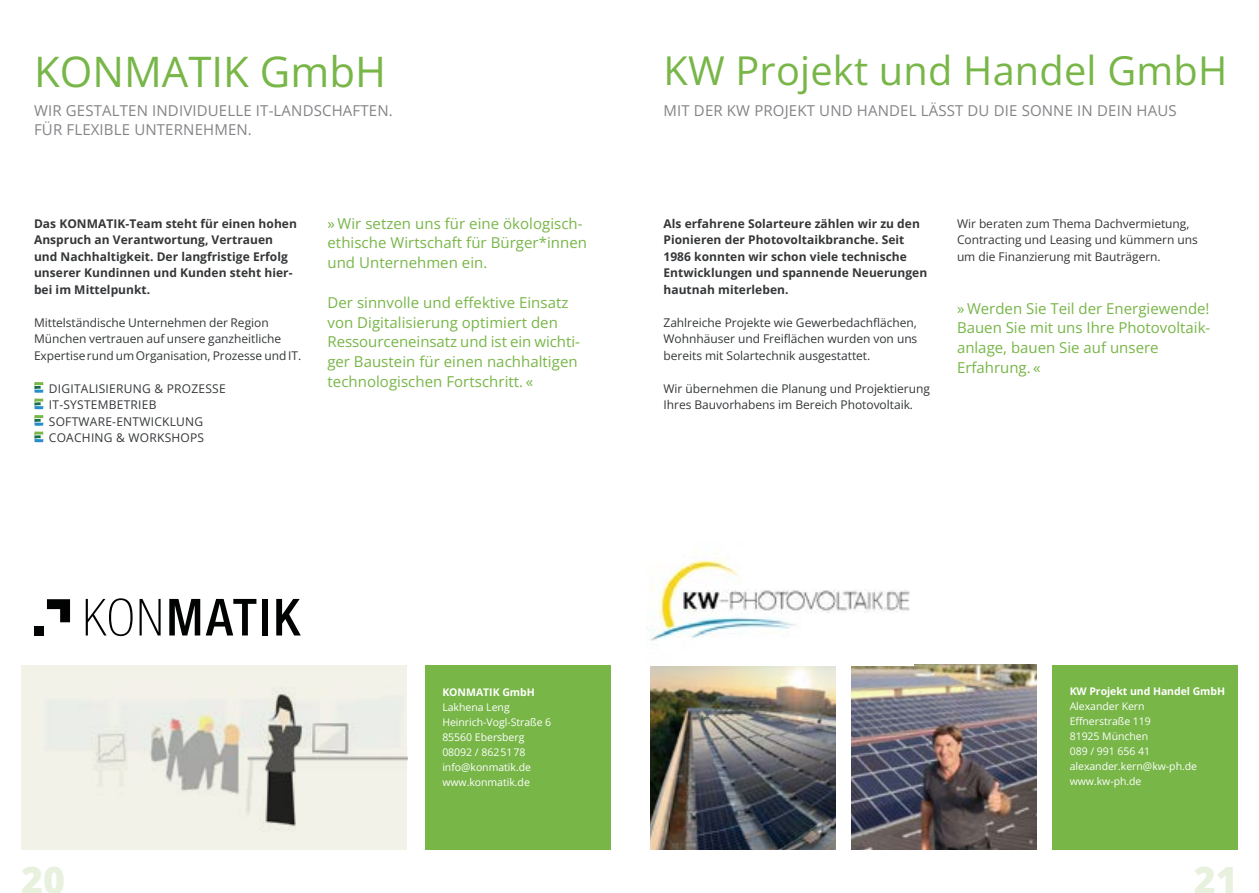
<style>
.page{position:relative;width:1259px;height:893px;background:#fff}
.page>*{position:absolute;margin:0;border:0;box-sizing:border-box;transform-origin:0 0}
.t1{font:42px "Open Sans";color:#78b648}
.t2{font:39.75px "Open Sans";letter-spacing:.005em;color:#78b648}
.t3{font:800 37.5px "Open Sans";color:#e8f1de}
.t4{font:15px/19.8px "Open Sans";letter-spacing:.005em;color:#78b648}
.t5{font:15px/19.8px "Open Sans";letter-spacing:.01em;color:#848488}
.t6{font:12px/16.5px "Open Sans";letter-spacing:-.005em;color:#343638}
.t7{font:700 12px/16.5px "Open Sans";letter-spacing:.005em;color:#343638}
.t8{font:12px/16.5px "Open Sans";letter-spacing:.02em;color:#343638}
.t9{font:10.5px/15px "Open Sans";letter-spacing:-.005em;color:#fff}
.t10{font:700 10.5px "Open Sans";letter-spacing:-.005em;color:#fff}
</style>
<div class="page">
<svg style="left:276px;top:599px;width:25px;height:36px"></svg>
<div style="left:262px;top:599px;width:6px;height:36px;background:#010202"></div>
<svg style="left:206px;top:599px;width:50px;height:36px"></svg>
<svg style="left:169px;top:599px;width:31px;height:36px"></svg>
<svg style="left:140px;top:599px;width:21px;height:36px"></svg>
<svg style="left:86px;top:598px;width:47px;height:38px"></svg>
<svg style="left:47px;top:599px;width:23px;height:23px"></svg>
<div style="left:34px;top:626px;width:10px;height:9px;background:#010202"></div>
<svg style="left:34px;top:382px;width:10px;height:61px"></svg>
<div style="left:425px;top:665px;width:185px;height:185px;background:#78b648"></div>
<img style="left:21px;top:665px;width:386px;height:185px">
<img style="left:651px;top:666px;width:185px;height:183px">
<img style="left:851px;top:664px;width:185px;height:185px">
<div style="left:1052px;top:664px;width:185px;height:185px;background:#78b648"></div>
<img style="left:646px;top:558px;width:268px;height:108px">
<h1 class="t1" style="left:34px;top:43px;width:353px">KONMATIK GmbH</h1>
<p class="t5" style="left:34px;top:100px;width:360px">WIR GESTALTEN INDIVIDUELLE IT-LANDSCHAFTEN.<br>FÜR FLEXIBLE UNTERNEHMEN.</p>
<p class="t7" style="left:34px;top:215px;width:264px">Das KONMATIK-Team steht für einen hohen Anspruch an Verantwortung, Vertrauen und Nachhaltigkeit. Der langfristige Erfolg unserer Kundinnen und Kunden steht hier&shy;bei im Mittelpunkt.</p>
<p class="t6" style="left:34px;top:314px;width:269px">Mittelständische Unternehmen der Region<br>München vertrauen auf unsere ganzheitliche<br>Expertise rund um Organisation, Prozesse und IT.</p>
<p class="t8" style="left:49px;top:380px;width:178px">DIGITALISIERUNG &amp; PROZESSE<br>IT-SYSTEMBETRIEB<br>SOFTWARE-ENTWICKLUNG<br>COACHING &amp; WORKSHOPS</p>
<p class="t4" style="left:327px;top:213px;width:261px">» Wir setzen uns für eine ökologisch&shy;ethische Wirtschaft für Bürger*innen und Unternehmen ein.</p>
<p class="t4" style="left:327px;top:292px;width:254px">Der sinnvolle und effektive Einsatz von Digitalisierung optimiert den Ressourceneinsatz und ist ein wichti&shy;ger Baustein für einen nachhaltigen technologischen Fortschritt. «</p>
<h2 class="t2" style="left:663px;top:43px;width:565px">KW Projekt und Handel GmbH</h2>
<p class="t5" style="left:663px;top:100px;width:514px">MIT DER KW PROJEKT UND HANDEL LÄSST DU DIE SONNE IN DEIN HAUS</p>
<p class="t7" style="left:663px;top:215px;width:265px">Als erfahrene Solarteure zählen wir zu den Pionieren der Photovoltaikbranche. Seit 1986 konnten wir schon viele technische Entwicklungen und spannende Neuerungen hautnah miterleben.</p>
<p class="t6" style="left:663px;top:314px;width:255px;text-align:justify">Zahlreiche Projekte wie Gewerbedachflächen, Wohnhäuser und Freiflächen wurden von uns bereits mit Solartechnik ausgestattet.</p>
<p class="t6" style="left:663px;top:380px;width:268px">Wir übernehmen die Planung und Projektierung<br>Ihres Bauvorhabens im Bereich Photovoltaik.</p>
<p class="t6" style="left:957px;top:215px;width:242px">Wir beraten zum Thema Dachvermietung,<br>Contracting und Leasing und kümmern uns um die Finanzierung mit Bauträgern.</p>
<p class="t4" style="left:957px;top:298px;width:255px">» Werden Sie Teil der Energiewende!<br>Bauen Sie mit uns Ihre Photovoltaik&shy;anlage, bauen Sie auf unsere<br>Erfahrung. «</p>
<p class="t10" style="left:442px;top:685px;width:94px">KONMATIK GmbH</p>
<p class="t9" style="left:442px;top:699px;width:110px">Lakhena Leng<br>Heinrich-Vogl-Straße 6<br>85560 Ebersberg<br>08092 / 862 51 78 info@konmatik.de www.konmatik.de</p>
<p class="t10" style="left:1069px;top:684px;width:157px">KW Projekt und Handel GmbH</p>
<p class="t9" style="left:1069px;top:698px;width:129px">Alexander Kern<br>Effnerstraße 119<br>81925 München<br>089 / 991 656 41 alexander.kern@kw-ph.de www.kw-ph.de</p>
<h3 class="t3" style="left:21px;top:855px;width:45px">20</h3>
<h3 class="t3" style="left:1193px;top:855px;width:45px">21</h3>
</div>
